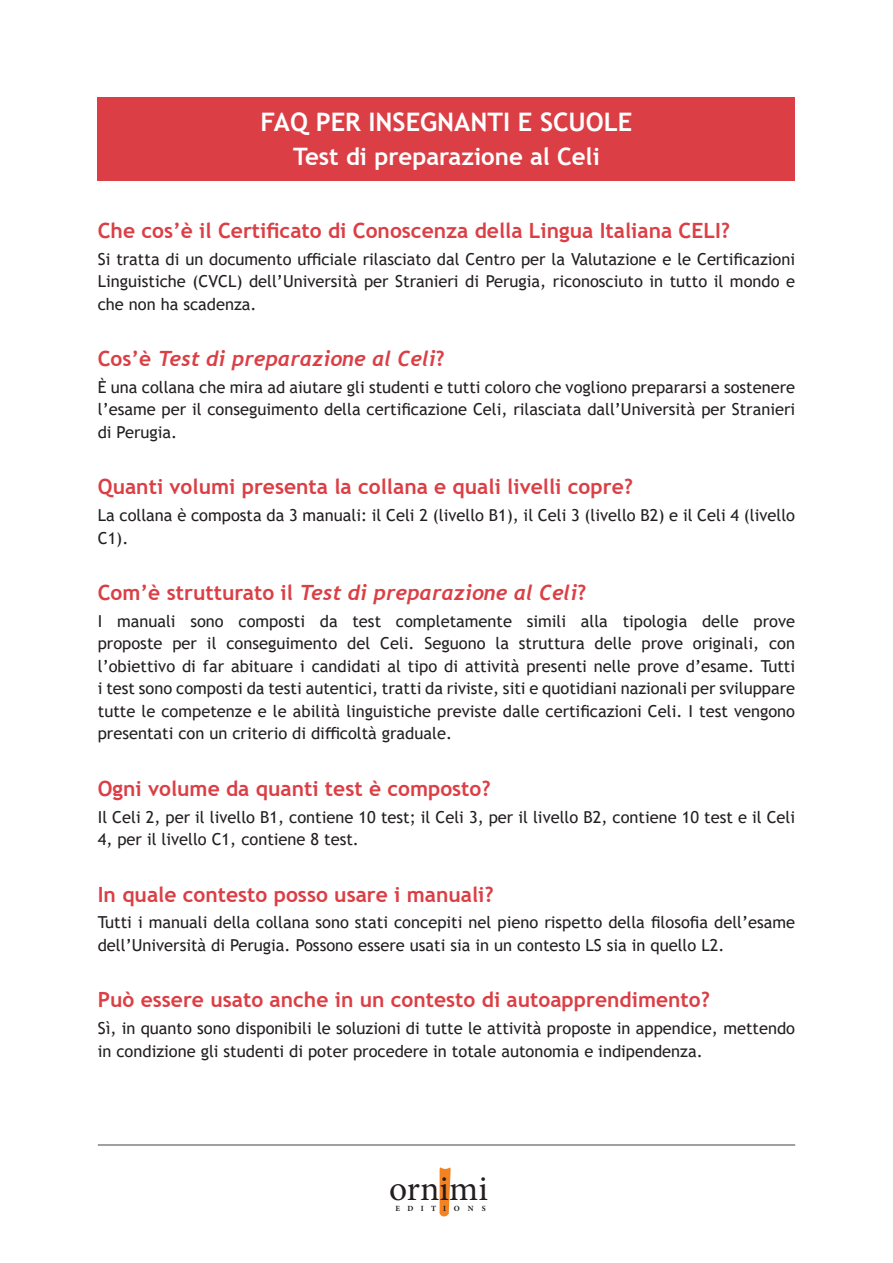
<style>
.page{position:relative;width:893px;height:1263px;background:#fff}
.page>*{position:absolute;margin:0;border:0;box-sizing:border-box;transform-origin:0 0}
.t1{font:35.55px "Minion Pro";color:#231f20}
.t2{font:700 25.5px "Trebuchet MS";color:#fff}
.t3{font:700 24px "Trebuchet MS";color:#fff}
.t4{font:700 21px "Trebuchet MS";color:#db3f45}
.t5{font:italic 700 21px "Trebuchet";color:#db3f45}
.t6{font:16.5px/22.5px "Trebuchet MS";color:#231f20}
.t7{font:700 7.95px "Minion Pro";letter-spacing:.94em;color:#231f20}
.s1{font-family:"Trebuchet MS";font-style:normal}
</style>
<div class="page">
<div style="left:98px;top:97px;width:697px;height:84px;background:#db3f45"></div>
<svg style="left:440px;top:1167px;width:11px;height:49px"></svg>
<hr style="left:98px;top:1144px;width:697px;height:2px;background:#808285">
<p class="t2" style="left:260px;top:106px;width:374px">FAQ PER INSEGNANTI E SCUOLE</p>
<p class="t3" style="left:293px;top:141px;width:308px">Test di preparazione al Celi</p>
<p class="t4" style="left:98px;top:217px;width:634px">Che cos’è il Certificato di Conoscenza della Lingua Italiana CELI?</p>
<p class="t6" style="left:98px;top:247px;width:699px;text-align:justify">Si tratta di un documento ufficiale rilasciato dal Centro per la Valutazione e le Certificazioni Linguistiche (CVCL) dell’Università per Stranieri di Perugia, riconosciuto in tutto il mondo e che non ha scadenza.</p>
<p class="t5" style="left:98px;top:345px;width:348px"><span class="s1">Cos’è</span> Test di preparazione al Celi<span class="s1">?</span></p>
<p class="t6" style="left:98px;top:376px;width:699px;text-align:justify">È una collana che mira ad aiutare gli studenti e tutti coloro che vogliono prepararsi a sostenere l’esame per il conseguimento della certificazione Celi, rilasciata dall’Università per Stranieri di Perugia.</p>
<p class="t4" style="left:98px;top:474px;width:537px">Quanti volumi presenta la collana e quali livelli copre?</p>
<p class="t6" style="left:98px;top:504px;width:699px">La collana è composta da 3 manuali: il Celi 2 (livello B1), il Celi 3 (livello B2) e il Celi 4 (livello<br>C1).</p>
<p class="t5" style="left:98px;top:579px;width:490px"><span class="s1">Com’è strutturato il</span> Test di preparazione al Celi<span class="s1">?</span></p>
<p class="t6" style="left:98px;top:610px;width:699px;text-align:justify">I manuali sono composti da test completamente simili alla tipologia delle prove proposte per il conseguimento del Celi. Seguono la struttura delle prove originali, con l’obiettivo di far abituare i candidati al tipo di attività presenti nelle prove d’esame. Tutti i test sono composti da testi autentici, tratti da riviste, siti e quotidiani nazionali per sviluppare tutte le competenze e le abilità linguistiche previste dalle certificazioni Celi. I test vengono presentati con un criterio di difficoltà graduale.</p>
<p class="t4" style="left:98px;top:775px;width:394px">Ogni volume da quanti test è composto?</p>
<p class="t6" style="left:98px;top:805px;width:699px">Ιl Celi 2, per il livello B1, contiene 10 test; il Celi 3, per il livello B2, contiene 10 test e il Celi<br>4, per il livello C1, contiene 8 test.</p>
<p class="t4" style="left:98px;top:881px;width:397px">In quale contesto posso usare i manuali?</p>
<p class="t6" style="left:98px;top:911px;width:699px">Tutti i manuali della collana sono stati concepiti nel pieno rispetto della filosofia dell’esame dell’Università di Perugia. Possono essere usati sia in un contesto LS sia in quello L2.</p>
<p class="t4" style="left:98px;top:987px;width:614px">Può essere usato anche in un contesto di autoapprendimento?</p>
<p class="t6" style="left:98px;top:1017px;width:699px">Sì, in quanto sono disponibili le soluzioni di tutte le attività proposte in appendice, mettendo in condizione gli studenti di poter procedere in totale autonomia e indipendenza.</p>
<p class="t1" style="left:389px;top:1165px;width:100px">ornimi</p>
<p class="t7" style="left:395px;top:1203px;width:92px">EDITIONS</p>
</div>
